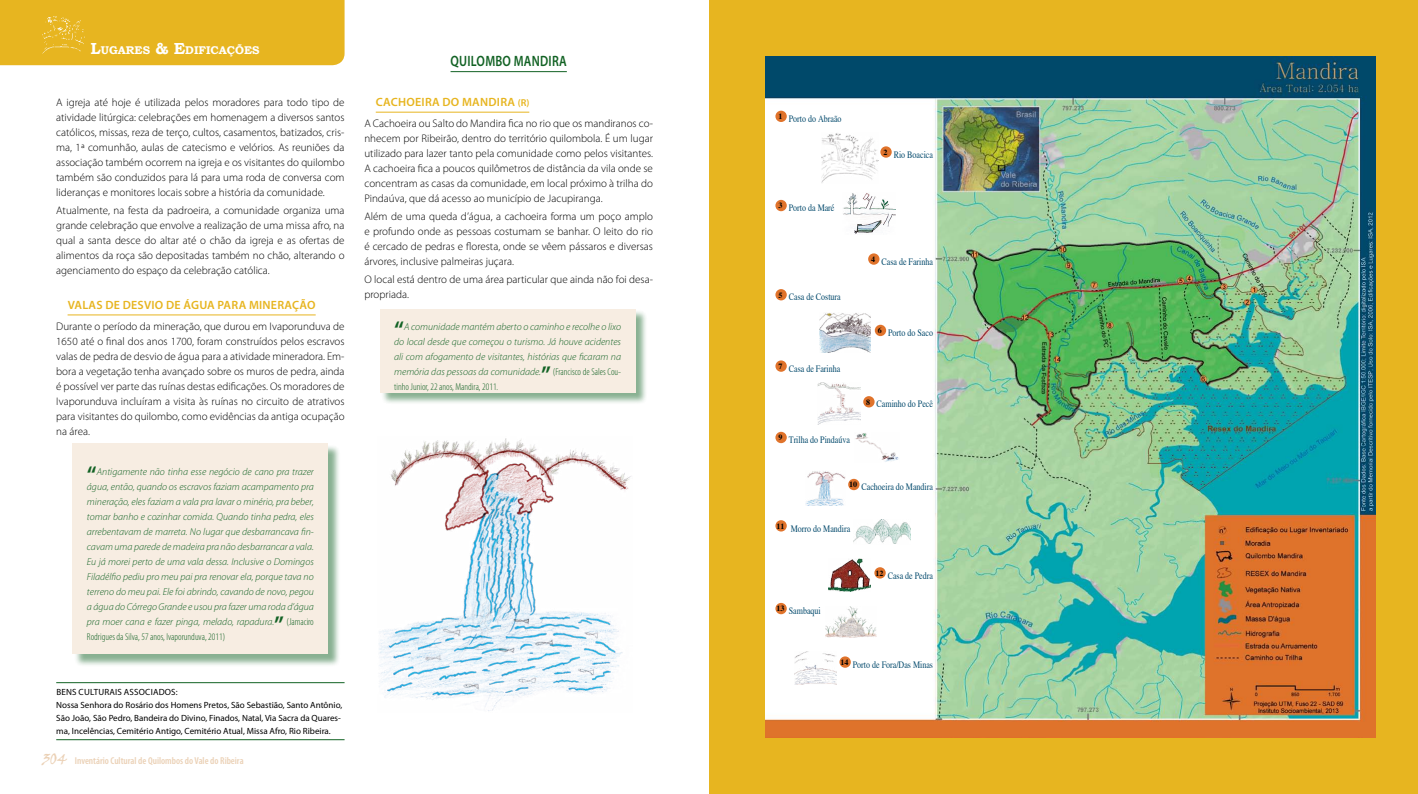
<style>
.page{position:relative;width:1418px;height:794px;background:#fff}
.page>*{position:absolute;margin:0;border:0;box-sizing:border-box;transform-origin:0 0}
.t1{font:600 24px "Myriad Pro";color:#126224}
.t2{font:600 15px "Myriad Pro";letter-spacing:.02em;color:#126224;scale:.8 1}
.t3{font:600 12px "Myriad Pro";letter-spacing:.02em;color:#e7b520}
.t4{font:700 11.2px "Bookman Old Style";color:#fff}
.t5{font:300 11px/15px "Myriad Pro";color:#000;text-align:justify}
.t6{font:italic 300 10px/15px "Myriad Pro";color:#126224;text-align:justify}
.t7{font:10px "Toronto Plain";color:#00486b;scale:.8 1}
.t8{font:300 condensed 10px "Myriad Pro";color:#126224}
.t9{font:600 condensed 10px "Myriad Pro";color:#ebd1b6}
.t10{font:600 10px "Myriad Pro";color:#e7b520}
.t11{font:9px/13px "Myriad Pro";color:#000}
.s1{font-size:16px}
.s2{font-family:"Viner Hand ITC";font-weight:400;font-stretch:normal;font-size:16px}
</style>
<div class="page">
<div style="left:0;top:0;width:344px;height:65px;background:#e7b520"></div>
<img style="left:43px;top:16px;width:42px;height:38px">
<div style="left:709px;top:0;width:708px;height:794px;background:#e7b520"></div>
<img style="left:765px;top:57px;width:610px;height:680px">
<div style="left:74px;top:445px;width:266px;height:222px;background:#126224;opacity:.5"></div>
<div style="left:73px;top:443px;width:255px;height:211px;background:#f7ede2"></div>
<div style="left:381px;top:310px;width:267px;height:95px;background:#126224;opacity:.5"></div>
<div style="left:380px;top:309px;width:255px;height:83px;background:#f7ede2"></div>
<img style="left:379px;top:438px;width:252px;height:273px">
<hr style="left:68px;top:315px;width:248px;height:1px;background:#e7b520">
<hr style="left:56px;top:682px;width:288px;height:1px;background:#126224">
<hr style="left:56px;top:739px;width:288px;height:1px;background:#126224">
<hr style="left:450px;top:71px;width:117px;height:1px;background:#126224">
<hr style="left:376px;top:112px;width:153px;height:1px;background:#e7b520">
<div style="left:775px;top:111px;width:11px;height:11px;background:#e0732b;border-radius:50%"></div>
<div style="left:880px;top:146px;width:11px;height:12px;background:#e0732b;border-radius:50%"></div>
<div style="left:775px;top:200px;width:11px;height:11px;background:#e0732b;border-radius:50%"></div>
<div style="left:868px;top:253px;width:11px;height:12px;background:#e0732b;border-radius:50%"></div>
<div style="left:775px;top:289px;width:11px;height:11px;background:#e0732b;border-radius:50%"></div>
<div style="left:874px;top:325px;width:12px;height:11px;background:#e0732b;border-radius:50%"></div>
<div style="left:775px;top:360px;width:11px;height:12px;background:#e0732b;border-radius:50%"></div>
<div style="left:863px;top:396px;width:11px;height:11px;background:#e0732b;border-radius:50%"></div>
<div style="left:775px;top:432px;width:11px;height:11px;background:#e0732b;border-radius:50%"></div>
<div style="left:848px;top:479px;width:11px;height:11px;background:#e0732b;border-radius:50%"></div>
<div style="left:775px;top:520px;width:11px;height:11px;background:#e0732b;border-radius:50%"></div>
<div style="left:874px;top:567px;width:11px;height:11px;background:#e0732b;border-radius:50%"></div>
<div style="left:775px;top:603px;width:11px;height:11px;background:#e0732b;border-radius:50%"></div>
<div style="left:839px;top:656px;width:11px;height:12px;background:#e0732b;border-radius:50%"></div>
<img style="left:821px;top:133px;width:57px;height:51px">
<img style="left:842px;top:192px;width:53px;height:43px">
<img style="left:819px;top:313px;width:51px;height:39px">
<img style="left:817px;top:383px;width:43px;height:41px">
<img style="left:854px;top:432px;width:45px;height:31px">
<img style="left:805px;top:470px;width:40px;height:35px">
<img style="left:853px;top:520px;width:57px;height:25px">
<img style="left:828px;top:558px;width:42px;height:33px">
<img style="left:825px;top:606px;width:51px;height:31px">
<img style="left:794px;top:651px;width:42px;height:33px">
<p class="t4" style="left:90px;top:42px;width:171px"><span class="s1">L</span>UGARES <span class="s1">&amp; E</span>DIFICAÇÕES</p>
<p class="t5" style="left:56px;top:95px;width:290px">A igreja até hoje é utilizada pelos moradores para todo tipo de atividade litúrgica: celebrações em homenagem a diversos santos católicos, missas, reza de terço, cultos, casamentos, batizados, cris&shy;ma, 1ª comunhão, aulas de catecismo e velórios. As reuniões da associação também ocorrem na igreja e os visitantes do quilombo também são conduzidos para lá para uma roda de conversa com lideranças e monitores locais sobre a história da comunidade.</p>
<p class="t5" style="left:56px;top:203px;width:290px">Atualmente, na festa da padroeira, a comunidade organiza uma grande celebração que envolve a realização de uma missa afro, na qual a santa desce do altar até o chão da igreja e as ofertas de alimentos da roça são depositadas também no chão, alterando o agenciamento do espaço da celebração católica.</p>
<p class="t3" style="left:68px;top:297px;width:158px">VALAS DE DESVIO DE ÁGUA PARA</p>
<p class="t3" style="left:249px;top:297px;width:66px">MI NERAÇÃO</p>
<p class="t5" style="left:56px;top:318px;width:290px">Durante o período da mineração, que durou em Ivaporunduva de 1650 até o final dos anos 1700, foram construídos pelos escravos valas de pedra de desvio de água para a atividade mineradora. Em&shy;bora a vegetação tenha avançado sobre os muros de pedra, ainda é possível ver parte das ruínas destas edificações. Os moradores de Ivaporunduva incluíram a visita às ruínas no circuito de atrativos para visitantes do quilombo, como evidências da antiga ocupação na área.</p>
<h1 class="t1" style="left:87px;top:460px;width:11px">“</h1>
<p class="t6" style="left:87px;top:464px;width:228px;text-indent:10px">Antigamente não tinha esse negócio de cano pra trazer água, então, quando os escravos faziam acampamento pra mineração, eles faziam a vala pra lavar o minério, pra beber, tomar banho e cozinhar comida. Quando tinha pedra, eles arrebentavam de marreta. No lugar que desbarrancava fin&shy;cavam uma parede de madeira pra não desbarrancar a vala.<br>Eu já morei perto de uma vala dessa. Inclusive o Domingos Filadélfio pediu pro meu pai pra renovar ela, porque tava no terreno do meu pai. Ele foi abrindo, cavando de novo, pegou a água do Córrego Grande e usou pra fazer uma roda d’água pra moer cana e fazer pinga, melado, rapadura.</p>
<h1 class="t1" style="left:274px;top:610px;width:11px">”</h1>
<p class="t8" style="left:286px;top:616px;width:29px">(Jamaciro</p>
<p class="t8" style="left:87px;top:631px;width:140px">Rodrigues da Silva, 57 anos, Ivaporunduva, 2011)</p>
<p class="t11" style="left:56px;top:685px;width:11px">Bens</p>
<p class="t11" style="left:79px;top:685px;width:31px">culturais</p>
<p class="t11" style="left:124px;top:685px;width:7px">associados</p>
<p class="t11" style="left:56px;top:685px;width:287px;text-indent:119px">:<br>Nossa Senhora do Rosário dos Homens Pretos, São Sebastião, Santo Antônio, São João, São Pedro, Bandeira do Divino, Finados, Natal, Via Sacra da Quares&shy;ma, Incelências, Cemitério Antigo, Cemitério Atual, Missa Afro, Rio Ribeira.</p>
<p class="t9" style="left:43px;top:754px;width:203px"><span class="s2">304</span> Inventário Cultural de Quilombos do Vale do Ribeira</p>
<h2 class="t2" style="left:450px;top:51px;width:147px">QUILOMBO MANDIRA</h2>
<p class="t3" style="left:376px;top:95px;width:39px">CACHOEIRA</p>
<p class="t3" style="left:442px;top:95px;width:62px">DO MANDIRA</p>
<p class="t10" style="left:517px;top:96px;width:13px">(R)</p>
<p class="t5" style="left:364px;top:116px;width:290px">A Cachoeira ou Salto do Mandira fica no rio que os mandiranos co&shy;nhecem por Ribeirão, dentro do território quilombola. É um lugar utilizado para lazer tanto pela comunidade como pelos visitantes.<br>A cachoeira fica a poucos quilômetros de distância da vila onde se concentram as casas da comunidade, em local próximo à trilha do Pindaúva, que dá acesso ao município de Jacupiranga.</p>
<p class="t5" style="left:364px;top:208px;width:290px">Além de uma queda d’água, a cachoeira forma um poço amplo e profundo onde as pessoas costumam se banhar. O leito do rio é cercado de pedras e floresta, onde se vêem pássaros e diversas árvores, inclusive palmeiras juçara.</p>
<p class="t5" style="left:364px;top:271px;width:290px">O local está dentro de uma área particular que ainda não foi desa&shy;propriada.</p>
<h1 class="t1" style="left:394px;top:314px;width:11px">“</h1>
<p class="t6" style="left:394px;top:319px;width:228px;text-indent:10px">A comunidade mantém aberto o caminho e recolhe o lixo do local desde que começou o turismo. Já houve acidentes ali com afogamento de visitantes, histórias que ficaram na memória das pessoas da comunidade.</p>
<h1 class="t1" style="left:541px;top:359px;width:11px">”</h1>
<p class="t8" style="left:553px;top:365px;width:70px">(Francisco de Sales Cou-</p>
<p class="t8" style="left:394px;top:380px;width:106px">tinho Junior, 22 anos, Mandira, 2011.</p>
<p class="t7" style="left:778px;top:113px;width:80px"><sup>1</sup> Porto do Abraão</p>
<p class="t7" style="left:778px;top:202px;width:72px"><sup>3</sup> Porto da Maré</p>
<p class="t7" style="left:778px;top:291px;width:79px"><sup>5</sup> Casa de Costura</p>
<p class="t7" style="left:778px;top:363px;width:79px"><sup>7</sup> Casa de Farinha</p>
<p class="t7" style="left:883px;top:149px;width:64px"><sup>2</sup> Rio Boacica</p>
<p class="t7" style="left:871px;top:256px;width:79px"><sup>4</sup> Casa de Farinha</p>
<p class="t7" style="left:877px;top:327px;width:71px"><sup>6</sup> Porto do Saco</p>
<p class="t7" style="left:866px;top:398px;width:85px"><sup>8</sup> Caminho do Pecê</p>
<p class="t7" style="left:778px;top:434px;width:91px"><sup>9</sup> Trilha do Pindaúva</p>
<p class="t7" style="left:849px;top:481px;width:106px"><sup>10</sup> Cachoeira do Mandira</p>
<p class="t7" style="left:776px;top:522px;width:94px"><sup>11</sup> Morro do Mandira</p>
<p class="t7" style="left:875px;top:569px;width:74px"><sup>12</sup> Casa de Pedra</p>
<p class="t7" style="left:776px;top:605px;width:57px"><sup>13</sup> Sambaqui</p>
<p class="t7" style="left:840px;top:659px;width:117px"><sup>14</sup> Porto de Fora/Das Minas</p>
</div>
